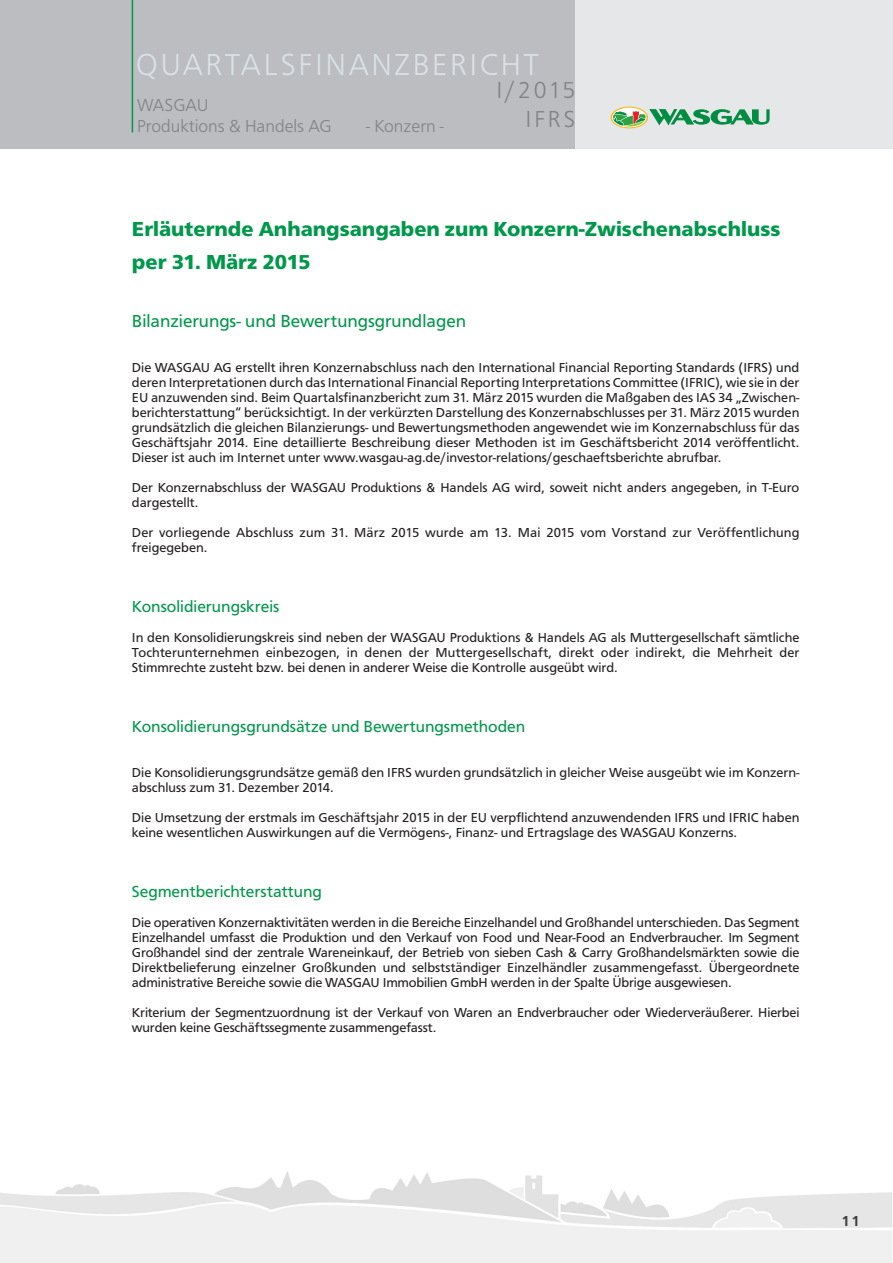
<style>
.page{position:relative;width:893px;height:1263px;background:#fff}
.page>*{position:absolute;margin:0;border:0;box-sizing:border-box;transform-origin:0 0}
.t1{font:300 31.5px "Frutus T";letter-spacing:.08em;color:#dae2e7}
.t2{font:300 24px/28.8px "Frutus T";letter-spacing:.12em;color:#808285;text-align:right}
.t3{font:700 21px/33px "Frutus T";color:#00984a}
.t4{font:18px "Frutus T";color:#00984a}
.t5{font:300 18px/21.6px "Frutus T";color:#808285}
.t6{font:16.5px "Frutus T";color:#00984a}
.t7{font:500 15px "Frutus T";color:#3e3e3f}
.t8{font:13.5px/15px "Frutus T";color:#231f20}
</style>
<div class="page">
<img style="left:293px;top:1172px;width:301px;height:35px">
<div style="left:544px;top:0;width:349px;height:149px;background:#e6e7e9"></div>
<div style="left:0;top:0;width:575px;height:149px;background:#bcbdc0"></div>
<hr style="left:132px;top:0;width:1px;height:132px;background:#00984a">
<svg style="left:611px;top:107px;width:37px;height:21px"></svg>
<div style="left:613px;top:108px;width:33px;height:19px;background:#fff;border-radius:50%"></div>
<svg style="left:613px;top:109px;width:156px;height:18px"></svg>
<h1 class="t1" style="left:136px;top:53px;width:405px">QUARTALSFINANZBERICHT</h1>
<h3 class="t5" style="left:137px;top:95px;width:196px">WASGAU<br>Produktions &amp; Handels AG</h3>
<h2 class="t2" style="left:496px;top:78px;width:80px">I/2015<br>IFRS</h2>
<h3 class="t5" style="left:366px;top:117px;width:79px">- Konzern -</h3>
<h3 class="t3" style="left:132px;top:214px;width:650px">Erläuternde Anhangsangaben zum Konzern-Zwischenabschluss per 31. März 2015</h3>
<h3 class="t4" style="left:132px;top:314px;width:336px">Bilanzierungs- und Bewertungsgrundlagen</h3>
<p class="t8" style="left:132px;top:361px;width:669px;text-align:justify">Die WASGAU AG erstellt ihren Konzernabschluss nach den International Financial Reporting Standards (IFRS) und deren Interpretationen durch das International Financial Reporting Interpretations Committee (IFRIC), wie sie in der EU anzuwenden sind. Beim Quartalsfinanzbericht zum 31. März 2015 wurden die Maßgaben des IAS 34 „Zwischen&shy;berichterstattung“ berücksichtigt. In der verkürzten Darstellung des Konzernabschlusses per 31. März 2015 wurden grundsätzlich die gleichen Bilanzierungs- und Bewertungsmethoden angewendet wie im Konzernabschluss für das Geschäftsjahr 2014. Eine detaillierte Beschreibung dieser Methoden ist im Geschäftsbericht 2014 veröffentlicht.<br>Dieser ist auch im Internet unter www.wasgau-ag.de/investor-relations/geschaeftsberichte abrufbar.</p>
<p class="t8" style="left:132px;top:481px;width:669px">Der Konzernabschluss der WASGAU Produktions &amp; Handels AG wird, soweit nicht anders angegeben, in T-Euro dargestellt.</p>
<p class="t8" style="left:132px;top:526px;width:669px">Der vorliegende Abschluss zum 31. März 2015 wurde am 13. Mai 2015 vom Vorstand zur Veröffentlichung freigegeben.</p>
<p class="t6" style="left:132px;top:600px;width:149px">Konsolidierungskreis</p>
<p class="t8" style="left:132px;top:631px;width:669px;text-align:justify">In den Konsolidierungskreis sind neben der WASGAU Produktions &amp; Handels AG als Muttergesellschaft sämtliche Tochterunternehmen einbezogen, in denen der Muttergesellschaft, direkt oder indirekt, die Mehrheit der Stimmrechte zusteht bzw. bei denen in anderer Weise die Kontrolle ausgeübt wird.</p>
<p class="t6" style="left:132px;top:720px;width:395px">Konsolidierungsgrundsätze und Bewertungsmethoden</p>
<p class="t8" style="left:132px;top:766px;width:669px">Die Konsolidierungsgrundsätze gemäß den IFRS wurden grundsätzlich in gleicher Weise ausgeübt wie im Konzern&shy;abschluss zum 31. Dezember 2014.</p>
<p class="t8" style="left:132px;top:811px;width:669px">Die Umsetzung der erstmals im Geschäftsjahr 2015 in der EU verpflichtend anzuwendenden IFRS und IFRIC haben keine wesentlichen Auswirkungen auf die Vermögens-, Finanz- und Ertragslage des WASGAU Konzerns.</p>
<p class="t6" style="left:132px;top:885px;width:192px">Segmentberichterstattung</p>
<p class="t8" style="left:132px;top:916px;width:669px;text-align:justify">Die operativen Konzernaktivitäten werden in die Bereiche Einzelhandel und Großhandel unterschieden. Das Segment Einzelhandel umfasst die Produktion und den Verkauf von Food und Near-Food an Endverbraucher. Im Segment Großhandel sind der zentrale Wareneinkauf, der Betrieb von sieben Cash &amp; Carry Großhandelsmärkten sowie die Direktbelieferung einzelner Großkunden und selbstständiger Einzelhändler zusammengefasst. Übergeordnete administrative Bereiche sowie die WASGAU Immobilien GmbH werden in der Spalte Übrige ausgewiesen.</p>
<p class="t8" style="left:132px;top:1006px;width:669px">Kriterium der Segmentzuordnung ist der Verkauf von Waren an Endverbraucher oder Wiederveräußerer. Hierbei wurden keine Geschäftssegmente zusammengefasst.</p>
<p class="t7" style="left:842px;top:1215px;width:19px">11</p>
</div>
